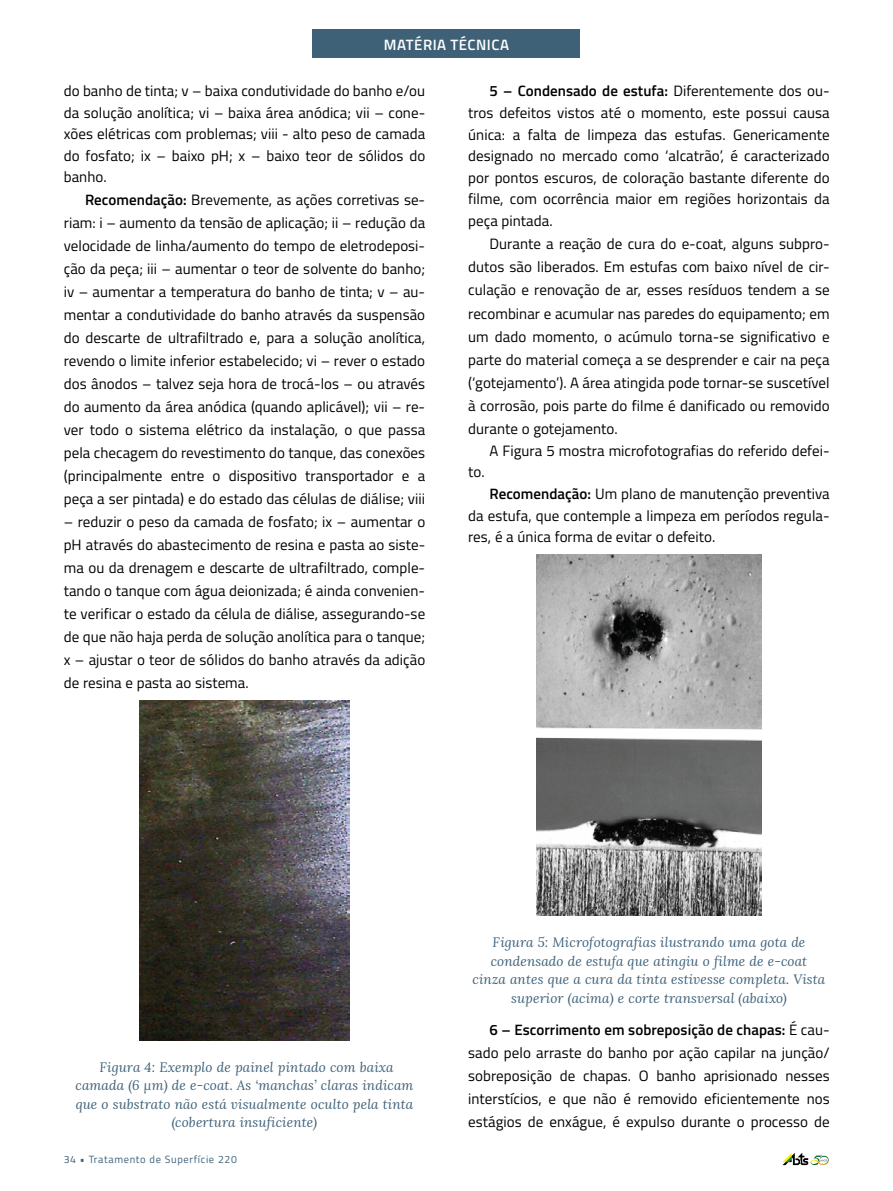
<style>
.page{position:relative;width:893px;height:1191px;background:#fff}
.page>*{position:absolute;margin:0;border:0;box-sizing:border-box;transform-origin:0 0}
.t1{font:15px/23px "Titillium";letter-spacing:.005em;color:#000;text-align:justify}
.t2{font:600 15px "Titillium";letter-spacing:.03em;color:#fff}
.t3{font:italic 13.5px/18.5px "Lora";letter-spacing:.01em;color:#3e6178;text-align:center}
.t4{font:10.5px "Titillium";letter-spacing:.06em;color:#3e6178}
.s1{font-weight:600}
</style>
<div class="page">
<div style="left:313px;top:30px;width:267px;height:28px;background:#3e6178"></div>
<img style="left:139px;top:700px;width:211px;height:340px">
<img style="left:536px;top:554px;width:225px;height:362px">
<svg style="left:782px;top:1152px;width:47px;height:13px"></svg>
<p class="t2" style="left:384px;top:33px;width:127px">MATÉRIA TÉCNICA</p>
<p class="t1" style="left:64px;top:80px;width:363px;line-height:21.5px">do banho de tinta; v – baixa condutividade do banho e/ou da solução anolítica; vi – baixa área anódica; vii – cone&shy;xões elétricas com problemas; viii - alto peso de camada do fosfato; ix – baixo pH; x – baixo teor de sólidos do banho.</p>
<p class="t1" style="left:64px;top:188px;width:363px;text-indent:21px"><span class="s1">Recomendação:</span> Brevemente, as ações corretivas se&shy;riam: i – aumento da tensão de aplicação; ii – redução da velocidade de linha/aumento do tempo de eletrodeposi&shy;ção da peça; iii – aumentar o teor de solvente do banho; iv – aumentar a temperatura do banho de tinta; v – au&shy;mentar a condutividade do banho através da suspensão do descarte de ultrafiltrado e, para a solução anolítica, revendo o limite inferior estabelecido; vi – rever o estado dos ânodos – talvez seja hora de trocá-los – ou através do aumento da área anódica (quando aplicável); vii – re&shy;ver todo o sistema elétrico da instalação, o que passa pela checagem do revestimento do tanque, das conexões (principalmente entre o dispositivo transportador e a peça a ser pintada) e do estado das células de diálise; viii</p>
<p class="t1" style="left:64px;top:510px;width:363px">– reduzir o peso da camada de fosfato; ix – aumentar o pH através do abastecimento de resina e pasta ao siste&shy;ma ou da drenagem e descarte de ultrafiltrado, comple&shy;tando o tanque com água deionizada; é ainda convenien&shy;te verificar o estado da célula de diálise, assegurando-se de que não haja perda de solução anolítica para o tanque; x – ajustar o teor de sólidos do banho através da adição de resina e pasta ao sistema.</p>
<p class="t1" style="left:468px;top:80px;width:363px;line-height:21.6px;text-indent:21px"><span class="s1">5 – Condensado de estufa:</span> Diferentemente dos ou&shy;tros defeitos vistos até o momento, este possui causa única: a falta de limpeza das estufas. Genericamente designado no mercado como ‘alcatrão’, é caracterizado por pontos escuros, de coloração bastante diferente do filme, com ocorrência maior em regiões horizontais da peça pintada.</p>
<p class="t1" style="left:468px;top:232px;width:363px;text-indent:21px">Durante a reação de cura do e-coat, alguns subpro&shy;dutos são liberados. Em estufas com baixo nível de cir&shy;culação e renovação de ar, esses resíduos tendem a se recombinar e acumular nas paredes do equipamento; em um dado momento, o acúmulo torna-se significativo e parte do material começa a se desprender e cair na peça (‘gotejamento’). A área atingida pode tornar-se suscetível à corrosão, pois parte do filme é danificado ou removido durante o gotejamento.</p>
<p class="t1" style="left:489px;top:438px;width:342px">A Figura 5 mostra microfotografias do referido defei-</p>
<p class="t1" style="left:468px;top:460px;width:18px">to.</p>
<p class="t1" style="left:468px;top:482px;width:363px;line-height:21.6px;text-indent:21px"><span class="s1">Recomendação:</span> Um plano de manutenção preventiva da estufa, que contemple a limpeza em períodos regula&shy;res, é a única forma de evitar o defeito.</p>
<p class="t3" style="left:76px;top:1057px;width:339px">Figura 4: Exemplo de painel pintado com baixa camada (6 µm) de e-coat. As ‘manchas’ claras indicam que o substrato não está visualmente oculto pela tinta (cobertura insuficiente)</p>
<p class="t4" style="left:64px;top:1151px;width:175px">34 • Tratamento de Superfície 220</p>
<p class="t3" style="left:473px;top:933px;width:354px">Figura 5: Microfotografias ilustrando uma gota de condensado de estufa que atingiu o filme de e-coat cinza antes que a cura da tinta estivesse completa. Vista superior (acima) e corte transversal (abaixo)</p>
<p class="t1" style="left:468px;top:1017px;width:363px;text-indent:21px"><span class="s1">6 – Escorrimento em sobreposição de chapas:</span> É cau&shy;sado pelo arraste do banho por ação capilar na junção/ sobreposição de chapas. O banho aprisionado nesses interstícios, e que não é removido eficientemente nos estágios de enxágue, é expulso durante o processo de</p>
</div>
